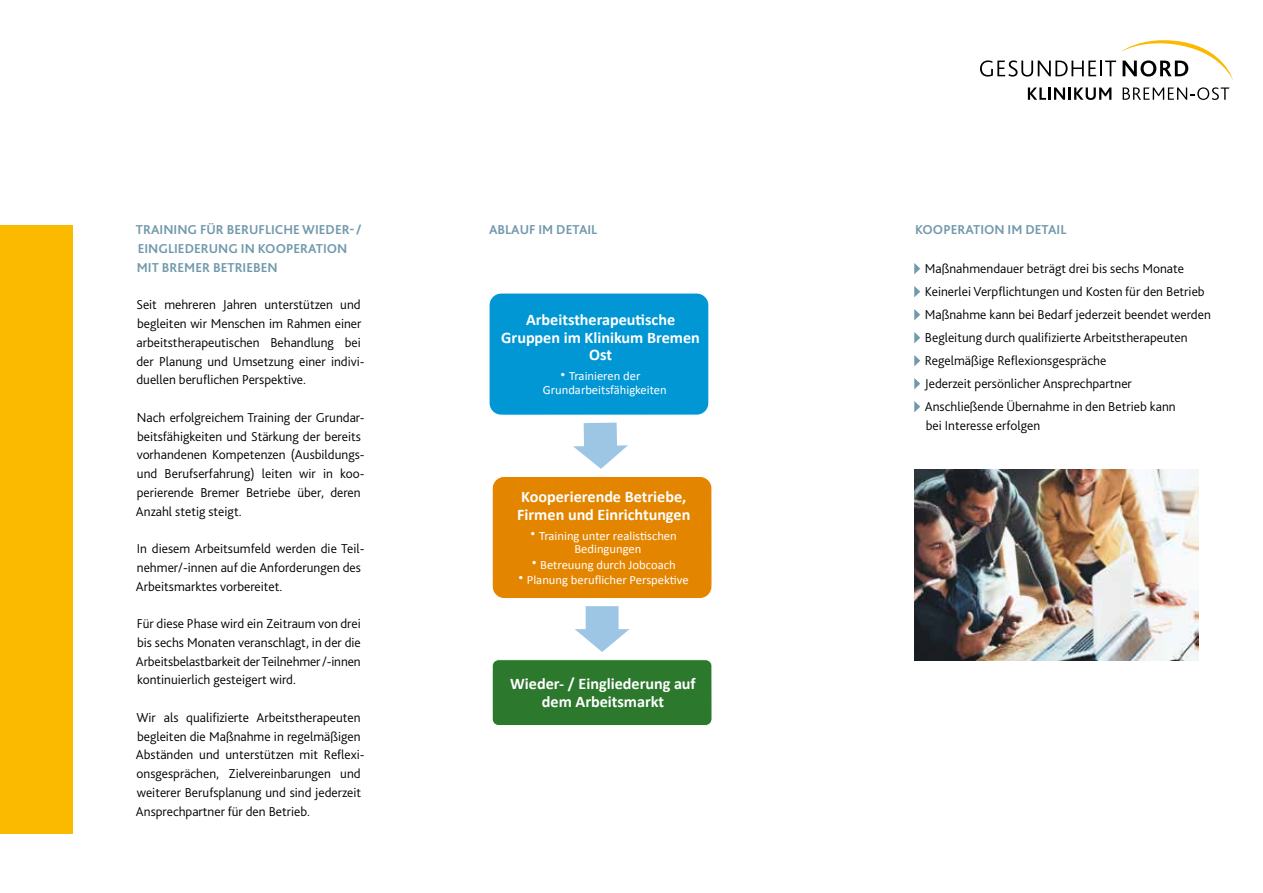
<style>
.page{position:relative;width:1263px;height:893px;background:#fff}
.page>*{position:absolute;margin:0;border:0;box-sizing:border-box;transform-origin:0 0}
.t1{font:700 16.2px/17.4px "Calibri";color:#fff;text-align:center}
.t2{font:300 13.5px/18.8px "Bliss 2";color:#000}
.t3{font:700 13.5px/18.8px "Bliss 2";color:#7199ac}
.t4{font:12.6px/13.5px "Calibri";letter-spacing:-.005em;color:#fff}
</style>
<div class="page">
<div style="left:0;top:225px;width:72px;height:608px;background:#fbba00"></div>
<svg style="left:914px;top:263px;width:6px;height:11px"></svg>
<svg style="left:914px;top:286px;width:6px;height:11px"></svg>
<svg style="left:914px;top:309px;width:6px;height:11px"></svg>
<svg style="left:914px;top:332px;width:6px;height:11px"></svg>
<svg style="left:914px;top:355px;width:6px;height:11px"></svg>
<svg style="left:914px;top:378px;width:6px;height:11px"></svg>
<svg style="left:914px;top:401px;width:6px;height:11px"></svg>
<svg style="left:1028px;top:87px;width:83px;height:13px"></svg>
<svg style="left:1123px;top:87px;width:106px;height:13px"></svg>
<svg style="left:980px;top:40px;width:253px;height:40px"></svg>
<div style="left:489px;top:293px;width:220px;height:123px;background:#0097d4"></div>
<svg style="left:573px;top:422px;width:55px;height:47px"></svg>
<div style="left:492px;top:476px;width:220px;height:123px;background:#e48500"></div>
<svg style="left:575px;top:606px;width:54px;height:46px"></svg>
<div style="left:492px;top:659px;width:220px;height:67px;background:#2c782d"></div>
<img style="left:914px;top:470px;width:285px;height:191px">
<p class="t3" style="left:136px;top:220px;width:227px">TRAINING FÜR BERUFLICHE WIEDER-/<br>EINGLIEDERUNG IN KOOPERATION<br>MIT BREMER BETRIEBEN</p>
<p class="t2" style="left:136px;top:295px;width:230px">Seit mehreren Jahren unterstützen und begleiten wir Menschen im Rahmen einer arbeitstherapeutischen Behandlung bei der Planung und Umsetzung einer indivi&shy;duellen beruflichen Perspektive.</p>
<p class="t2" style="left:136px;top:408px;width:230px">Nach erfolgreichem Training der Grundar&shy;beitsfähigkeiten und Stärkung der bereits vorhandenen Kompetenzen (Ausbildungs&shy;und Berufserfahrung) leiten wir in koo&shy;perierende Bremer Betriebe über, deren Anzahl stetig steigt.</p>
<p class="t2" style="left:136px;top:539px;width:230px">In diesem Arbeitsumfeld werden die Teil&shy;nehmer/-innen auf die Anforderungen des<br>Arbeitsmarktes vorbereitet.</p>
<p class="t2" style="left:136px;top:614px;width:226px;text-align:justify">Für diese Phase wird ein Zeitraum von drei bis sechs Monaten veranschlagt, in der die Arbeitsbelastbarkeit der Teilnehmer/-innen kontinuierlich gesteigert wird.</p>
<p class="t2" style="left:136px;top:708px;width:230px">Wir als qualifizierte Arbeitstherapeuten begleiten die Maßnahme in regelmäßigen Abständen und unterstützen mit Reflexi&shy;onsgesprächen, Zielvereinbarungen und weiterer Berufsplanung und sind jederzeit Ansprechpartner für den Betrieb.</p>
<p class="t3" style="left:489px;top:220px;width:110px">ABLAUF IM DETAIL</p>
<p class="t1" style="left:501px;top:312px;width:200px">Arbeitstherapeutsche<br>Gruppen im Klinikum Bremen<br>Ost</p>
<p class="t4" style="left:543px;top:371px;width:125px;text-indent:18px">• Trainieren der<br>Grundarbeitsfähigkeiten</p>
<p class="t1" style="left:517px;top:489px;width:175px;text-align:left">Kooperierende Betriebe,<br>Firmen und Einrichtungen</p>
<p class="t4" style="left:574px;top:530px;width:104px;text-indent:-43px">• Training unter realistsshen<br>Bedingungen</p>
<p class="t4" style="left:532px;top:559px;width:145px">• Betreuung dursh Jobsoash</p>
<p class="t4" style="left:519px;top:574px;width:171px">• Planung berufisher Perspektie</p>
<p class="t1" style="left:510px;top:676px;width:187px">Wieder- / Eingliederung auf dem Arbeitsmarkt</p>
<p class="t3" style="left:915px;top:220px;width:153px">KOOPERATION IM DETAIL</p>
<p class="t2" style="left:925px;top:257px;width:287px;line-height:23px">Maßnahmendauer beträgt drei bis sechs Monate Keinerlei Verpflichtungen und Kosten für den Betrieb Maßnahme kann bei Bedarf jederzeit beendet werden Begleitung durch qualifizierte Arbeitstherapeuten Regelmäßige Reflexionsgespräche<br>Jederzeit persönlicher Ansprechpartner Anschließende Übernahme in den Betrieb kann</p>
<p class="t2" style="left:926px;top:416px;width:116px">bei Interesse erfolgen</p>
</div>
